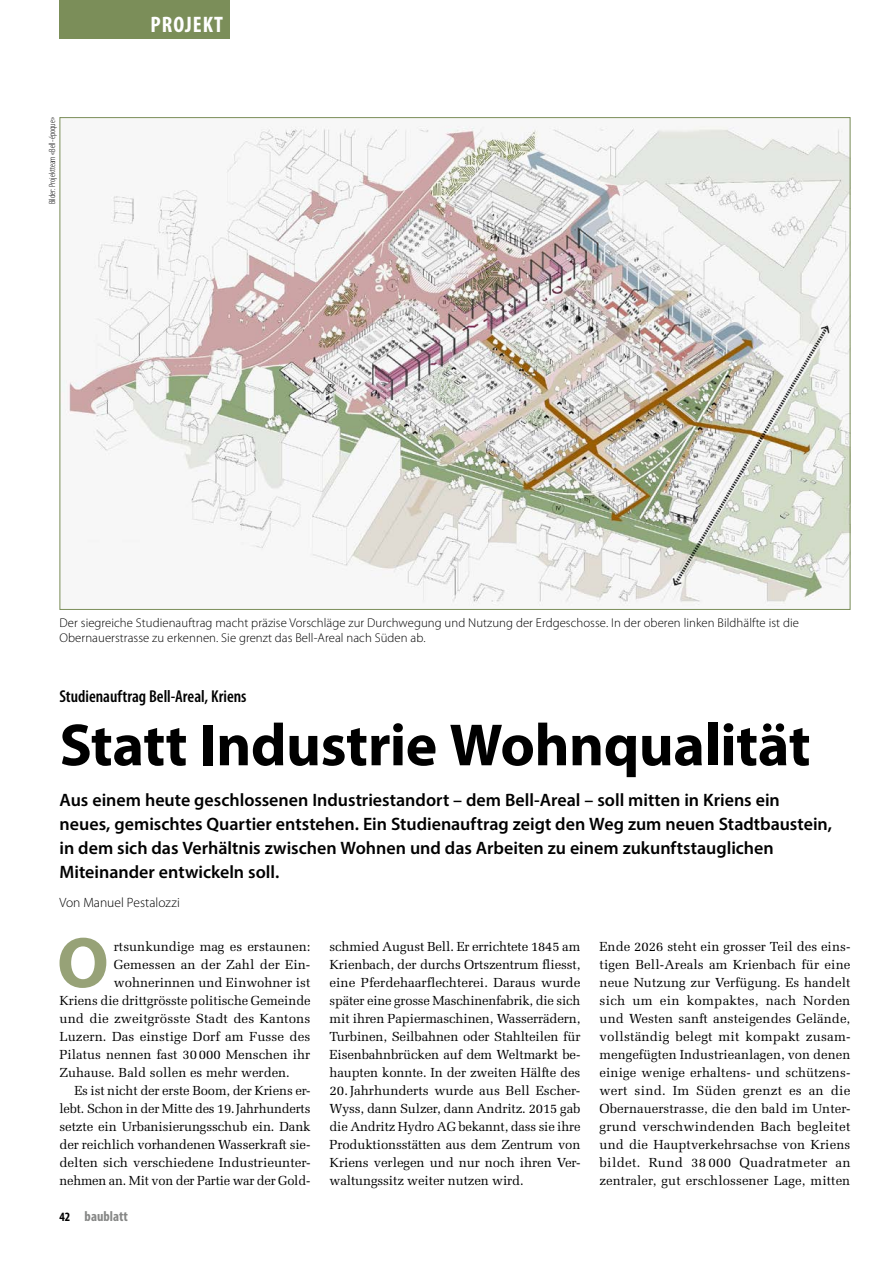
<style>
.page{position:relative;width:893px;height:1263px;background:#fff}
.page>*{position:absolute;margin:0;border:0;box-sizing:border-box;transform-origin:0 0}
.t1{font:700 72.3px "Myriad Pro";color:#97a277}
.t2{font:700 60px "Myriad Pro";letter-spacing:-.01em;color:#000}
.t3{font:700 condensed 22.5px "Myriad Pro";letter-spacing:.045em;color:#fff}
.t4{font:600 18px/24px "Myriad Pro";color:#000}
.t5{font:600 condensed 17.25px "Myriad Pro";color:#000}
.t6{font:700 condensed 14.25px "Myriad Pro";color:#868786}
.t7{font:300 13.5px "Myriad Pro";color:#000}
.t8{font:13.2px/18px "Melior LT Std";letter-spacing:-.005em;color:#000;text-align:justify}
.t9{font:300 12.75px/15px "Myriad Pro";letter-spacing:.005em;color:#000}
.t10{font:300 condensed 9px "Myriad Pro";color:#000}
.s1{font-size:12.75px;color:#000}
</style>
<div class="page">
<img style="left:62px;top:126px;width:786px;height:480px">
<div style="left:60px;top:0;width:170px;height:38px;background:#7b8e59"></div>
<p class="t10" style="left:48px;top:204px;width:89px;rotate:-90deg">Bilder: Projektteam «Bell-époque»</p>
<h3 class="t3" style="left:151px;top:10px;width:74px">PROJEKT</h3>
<p class="t9" style="left:60px;top:615px;width:741px">Der siegreiche Studienauftrag macht präzise Vorschläge zur Durchwegung und Nutzung der Erdgeschosse. In der oberen linken Bildhälfte ist die<br>Obernauerstrasse zu erkennen. Sie grenzt das Bell-Areal nach Süden ab.</p>
<p class="t5" style="left:60px;top:687px;width:189px">Studienauftrag Bell-Areal, Kriens</p>
<p class="t2" style="left:60px;top:711px;width:753px">Statt Industrie Wohnqualität</p>
<p class="t4" style="left:60px;top:788px;width:774px">Aus einem heute geschlossenen Industriestandort – dem Bell-Areal – soll mitten in Kriens ein neues, gemischtes Quartier entstehen. Ein Studienauftrag zeigt den Weg zum neuen Stadtbaustein, in dem sich das Verhältnis zwischen Wohnen und das Arbeiten zu einem zukunftstauglichen Miteinander entwickeln soll.</p>
<p class="t7" style="left:60px;top:895px;width:122px">Von Manuel Pestalozzi</p>
<p class="t1" style="left:57px;top:922px;width:53px">O</p>
<p class="t8" style="left:114px;top:938px;width:198px">rtsunkundige mag es erstaunen:</p>
<p class="t8" style="left:114px;top:956px;width:198px">Gemessen an der Zahl der Ein-</p>
<p class="t8" style="left:114px;top:974px;width:198px">wohnerinnen und Einwohner ist</p>
<p class="t8" style="left:60px;top:992px;width:253px">Kriens die drittgrösste politische Gemeinde</p>
<p class="t8" style="left:60px;top:1010px;width:252px">und die zweitgrösste Stadt des Kantons</p>
<p class="t8" style="left:60px;top:1028px;width:252px">Luzern. Das einstige Dorf am Fusse des</p>
<p class="t8" style="left:60px;top:1046px;width:252px">Pilatus nennen fast 30000 Menschen ihr</p>
<p class="t8" style="left:60px;top:1064px;width:232px">Zuhause. Bald sollen es mehr werden.</p>
<p class="t8" style="left:74px;top:1082px;width:238px">Es ist nicht der erste Boom, der Kriens er-</p>
<p class="t8" style="left:60px;top:1100px;width:252px">lebt. Schon in der Mitte des 19.Jahrhunderts</p>
<p class="t8" style="left:60px;top:1118px;width:253px">setzte ein Urbanisierungsschub ein. Dank</p>
<p class="t8" style="left:60px;top:1136px;width:252px">der reichlich vorhandenen Wasserkraft sie-</p>
<p class="t8" style="left:60px;top:1154px;width:253px">delten sich verschiedene Industrieunter-</p>
<p class="t8" style="left:60px;top:1172px;width:252px">nehmen an. Mit von der Partie war der Gold-</p>
<p class="t6" style="left:60px;top:1207px;width:70px"><span class="s1">42</span> baublatt</p>
<p class="t8" style="left:330px;top:938px;width:252px">schmied August Bell. Er errichtete 1845 am Krienbach, der durchs Ortszentrum fliesst, eine Pferdehaarflechterei. Daraus wurde später eine grosse Maschinenfabrik, die sich mit ihren Papiermaschinen, Wasserrädern, Turbinen, Seilbahnen oder Stahlteilen für Eisenbahnbrücken auf dem Weltmarkt be&shy;haupten konnte. In der zweiten Hälfte des 20.Jahrhunderts wurde aus Bell Escher-Wyss, dann Sulzer, dann Andritz. 2015 gab die Andritz Hydro AG bekannt, dass sie ihre Produktionsstätten aus dem Zentrum von Kriens verlegen und nur noch ihren Ver&shy;waltungssitz weiter nutzen wird.</p>
<p class="t8" style="left:600px;top:938px;width:252px">Ende 2026 steht ein grosser Teil des eins&shy;tigen Bell-Areals am Krienbach für eine neue Nutzung zur Verfügung. Es handelt sich um ein kompaktes, nach Norden und Westen sanft ansteigendes Gelände, vollständig belegt mit kompakt zusam&shy;mengefügten Industrieanlagen, von denen einige wenige erhaltens- und schützens&shy;wert sind. Im Süden grenzt es an die Obernauerstrasse, die den bald im Unter&shy;grund verschwindenden Bach begleitet und die Hauptverkehrsachse von Kriens bildet. Rund 38 000 Quadratmeter an zentraler, gut erschlossener Lage, mitten</p>
</div>
